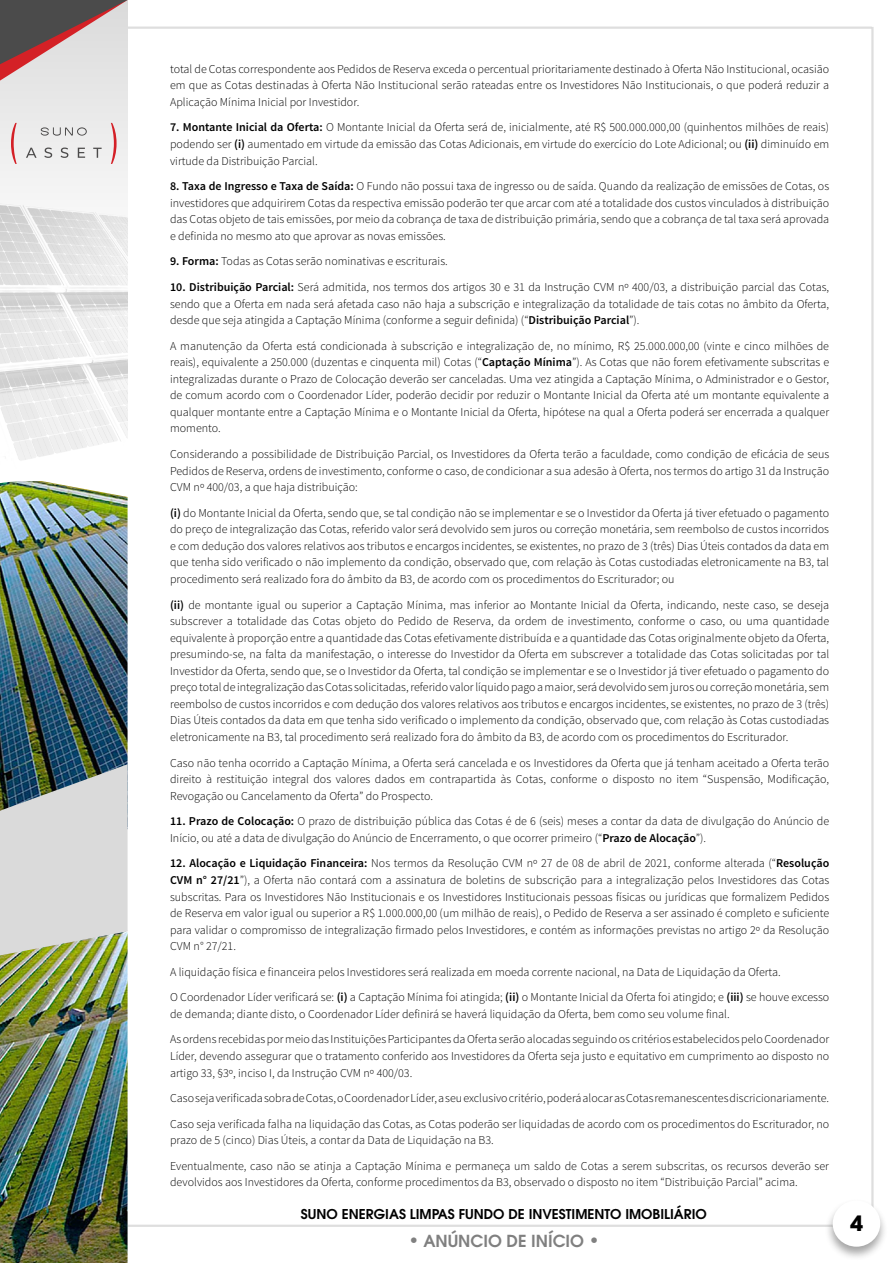
<style>
.page{position:relative;width:893px;height:1263px;background:#fff}
.page>*{position:absolute;margin:0;border:0;box-sizing:border-box;transform-origin:0 0}
.t1{font:700 21px "ITC Avant Garde Pro";color:#000}
.t2{font:600 16.5px "ITC Avant Garde Pro";color:#808080}
.t3{font:600 13.5px "ITC Avant Garde Pro";color:#000}
.t4{font:300 12px/16.5px "Source Sans Pro";color:#000;text-align:justify}
.s1{font-weight:600}
.s2{font-size:18px}
</style>
<div class="page">
<hr style="left:0;top:1225px;width:838px;height:2px;background:#ccc">
<hr style="left:60px;top:27px;width:812px;height:2px;background:#ccc">
<div style="left:0;top:0;width:128px;height:267px;background:#ededed"></div>
<img style="left:0;top:200px;width:128px;height:260px">
<img style="left:0;top:481px;width:128px;height:283px">
<img style="left:0;top:955px;width:128px;height:308px">
<svg style="left:0;top:0;width:128px;height:81px"></svg>
<svg style="left:11px;top:123px;width:6px;height:41px"></svg>
<svg style="left:111px;top:123px;width:6px;height:41px"></svg>
<svg style="left:41px;top:127px;width:46px;height:9px"></svg>
<svg style="left:26px;top:148px;width:76px;height:10px"></svg>
<svg style="left:0;top:764px;width:128px;height:191px;background:#c0c5c1"></svg>
<hr style="left:871px;top:27px;width:3px;height:1186px;background:#ccc">
<div style="left:825px;top:1199px;width:63px;height:62px;background:#4a4a4a;opacity:.5"></div>
<div style="left:833px;top:1200px;width:47px;height:47px;background:#fff;border-radius:50%"></div>
<p class="t4" style="left:170px;top:61px;width:661px">total de Cotas correspondente aos Pedidos de Reserva exceda o percentual prioritariamente destinado à Oferta Não Institucional, ocasião em que as Cotas destinadas à Oferta Não Institucional serão rateadas entre os Investidores Não Institucionais, o que poderá reduzir a Aplicação Mínima Inicial por Investidor.</p>
<p class="t4" style="left:170px;top:119px;width:661px"><span class="s1">7. Montante Inicial da Oferta:</span> O Montante Inicial da Oferta será de, inicialmente, até R$ 500.000.000,00 (quinhentos milhões de reais) podendo ser <span class="s1">(i)</span> aumentado em virtude da emissão das Cotas Adicionais, em virtude do exercício do Lote Adicional; ou <span class="s1">(ii)</span> diminuído em virtude da Distribuição Parcial.</p>
<p class="t4" style="left:170px;top:178px;width:661px"><span class="s1">8. Taxa de Ingresso e Taxa de Saída:</span> O Fundo não possui taxa de ingresso ou de saída. Quando da realização de emissões de Cotas, os investidores que adquirirem Cotas da respectiva emissão poderão ter que arcar com até a totalidade dos custos vinculados à distribuição das Cotas objeto de tais emissões, por meio da cobrança de taxa de distribuição primária, sendo que a cobrança de tal taxa será aprovada e definida no mesmo ato que aprovar as novas emissões.</p>
<p class="t4" style="left:170px;top:253px;width:279px"><span class="s1">9. Forma:</span> Todas as Cotas serão nominativas e escriturais.</p>
<p class="t4" style="left:170px;top:279px;width:661px"><span class="s1">10. Distribuição Parcial:</span> Será admitida, nos termos dos artigos 30 e 31 da Instrução CVM nº 400/03, a distribuição parcial das Cotas, sendo que a Oferta em nada será afetada caso não haja a subscrição e integralização da totalidade de tais cotas no âmbito da Oferta, desde que seja atingida a Captação Mínima (conforme a seguir definida) (“<span class="s1">Distribuição Parcial</span>”).</p>
<p class="t4" style="left:170px;top:337px;width:661px">A manutenção da Oferta está condicionada à subscrição e integralização de, no mínimo, R$ 25.000.000,00 (vinte e cinco milhões de reais), equivalente a 250.000 (duzentas e cinquenta mil) Cotas (“<span class="s1">Captação Mínima</span>”). As Cotas que não forem efetivamente subscritas e integralizadas durante o Prazo de Colocação deverão ser canceladas. Uma vez atingida a Captação Mínima, o Administrador e o Gestor, de comum acordo com o Coordenador Líder, poderão decidir por reduzir o Montante Inicial da Oferta até um montante equivalente a qualquer montante entre a Captação Mínima e o Montante Inicial da Oferta, hipótese na qual a Oferta poderá ser encerrada a qualquer momento.</p>
<p class="t4" style="left:170px;top:446px;width:661px">Considerando a possibilidade de Distribuição Parcial, os Investidores da Oferta terão a faculdade, como condição de eficácia de seus Pedidos de Reserva, ordens de investimento, conforme o caso, de condicionar a sua adesão à Oferta, nos termos do artigo 31 da Instrução CVM nº 400/03, a que haja distribuição:</p>
<p class="t4" style="left:170px;top:504px;width:661px"><span class="s1">(i)</span> do Montante Inicial da Oferta, sendo que, se tal condição não se implementar e se o Investidor da Oferta já tiver efetuado o pagamento do preço de integralização das Cotas, referido valor será devolvido sem juros ou correção monetária, sem reembolso de custos incorridos e com dedução dos valores relativos aos tributos e encargos incidentes, se existentes, no prazo de 3 (três) Dias Úteis contados da data em que tenha sido verificado o não implemento da condição, observado que, com relação às Cotas custodiadas eletronicamente na B3, tal procedimento será realizado fora do âmbito da B3, de acordo com os procedimentos do Escriturador; ou</p>
<p class="t4" style="left:170px;top:596px;width:661px"><span class="s1">(ii)</span> de montante igual ou superior a Captação Mínima, mas inferior ao Montante Inicial da Oferta, indicando, neste caso, se deseja subscrever a totalidade das Cotas objeto do Pedido de Reserva, da ordem de investimento, conforme o caso, ou uma quantidade equivalente à proporção entre a quantidade das Cotas efetivamente distribuída e a quantidade das Cotas originalmente objeto da Oferta, presumindo-se, na falta da manifestação, o interesse do Investidor da Oferta em subscrever a totalidade das Cotas solicitadas por tal Investidor da Oferta, sendo que, se o Investidor da Oferta, tal condição se implementar e se o Investidor já tiver efetuado o pagamento do preço total de integralização das Cotas solicitadas, referido valor líquido pago a maior, será devolvido sem juros ou correção monetária, sem reembolso de custos incorridos e com dedução dos valores relativos aos tributos e encargos incidentes, se existentes, no prazo de 3 (três)<br>Dias Úteis contados da data em que tenha sido verificado o implemento da condição, observado que, com relação às Cotas custodiadas eletronicamente na B3, tal procedimento será realizado fora do âmbito da B3, de acordo com os procedimentos do Escriturador.</p>
<p class="t4" style="left:170px;top:754px;width:661px">Caso não tenha ocorrido a Captação Mínima, a Oferta será cancelada e os Investidores da Oferta que já tenham aceitado a Oferta terão direito à restituição integral dos valores dados em contrapartida às Cotas, conforme o disposto no item “Suspensão, Modificação, Revogação ou Cancelamento da Oferta” do Prospecto.</p>
<p class="t4" style="left:170px;top:813px;width:661px"><span class="s1">11. Prazo de Colocação:</span> O prazo de distribuição pública das Cotas é de 6 (seis) meses a contar da data de divulgação do Anúncio de<br>Início, ou até a data de divulgação do Anúncio de Encerramento, o que ocorrer primeiro (“<span class="s1">Prazo de Alocação</span>”).</p>
<p class="t4" style="left:170px;top:855px;width:661px"><span class="s1">12. Alocação e Liquidação Financeira:</span> Nos termos da Resolução CVM nº 27 de 08 de abril de 2021, conforme alterada (“<span class="s1">Resolução CVM n° 27/21</span>”), a Oferta não contará com a assinatura de boletins de subscrição para a integralização pelos Investidores das Cotas subscritas. Para os Investidores Não Institucionais e os Investidores Institucionais pessoas físicas ou jurídicas que formalizem Pedidos de Reserva em valor igual ou superior a R$ 1.000.000,00 (um milhão de reais), o Pedido de Reserva a ser assinado é completo e suficiente para validar o compromisso de integralização firmado pelos Investidores, e contém as informações previstas no artigo 2º da Resolução CVM n° 27/21.</p>
<p class="t4" style="left:170px;top:959px;width:661px;line-height:25.5px">A liquidação física e financeira pelos Investidores será realizada em moeda corrente nacional, na Data de Liquidação da Oferta.<br>O Coordenador Líder verificará se: <span class="s1">(i)</span> a Captação Mínima foi atingida; <span class="s1">(ii)</span> o Montante Inicial da Oferta foi atingido; e <span class="s1">(iii)</span> se houve excesso</p>
<p class="t4" style="left:170px;top:1001px;width:661px;line-height:25.5px">de demanda; diante disto, o Coordenador Líder definirá se haverá liquidação da Oferta, bem como seu volume final.<br>As ordens recebidas por meio das Instituições Participantes da Oferta serão alocadas seguindo os critérios estabelecidos pelo Coordenador</p>
<p class="t4" style="left:170px;top:1048px;width:661px">Líder, devendo assegurar que o tratamento conferido aos Investidores da Oferta seja justo e equitativo em cumprimento ao disposto no artigo 33, §3º, inciso I, da Instrução CVM nº 400/03.</p>
<p class="t4" style="left:170px;top:1085px;width:661px;line-height:25.5px">Caso seja verificada sobra de Cotas, o Coordenador Líder, a seu exclusivo critério, poderá alocar as Cotas remanescentes discricionariamente.<br>Caso seja verificada falha na liquidação das Cotas, as Cotas poderão ser liquidadas de acordo com os procedimentos do Escriturador, no</p>
<p class="t4" style="left:170px;top:1127px;width:660px;line-height:25.5px">prazo de 5 (cinco) Dias Úteis, a contar da Data de Liquidação na B3.<br>Eventualmente, caso não se atinja a Captação Mínima e permaneça um saldo de Cotas a serem subscritas, os recursos deverão ser</p>
<p class="t4" style="left:170px;top:1174px;width:629px">devolvidos aos Investidores da Oferta, conforme procedimentos da B3, observado o disposto no item “Distribuição Parcial” acima.</p>
<p class="t3" style="left:301px;top:1205px;width:407px">SUNO ENERGIAS LIMPAS FUNDO DE INVESTIMENTO IMOBILIÁRIO</p>
<h2 class="t2" style="left:408px;top:1230px;width:193px"><span class="s2">•</span> ANÚNCIO DE INÍCIO <span class="s2">•</span></h2>
<h1 class="t1" style="left:850px;top:1209px;width:14px">4</h1>
</div>
